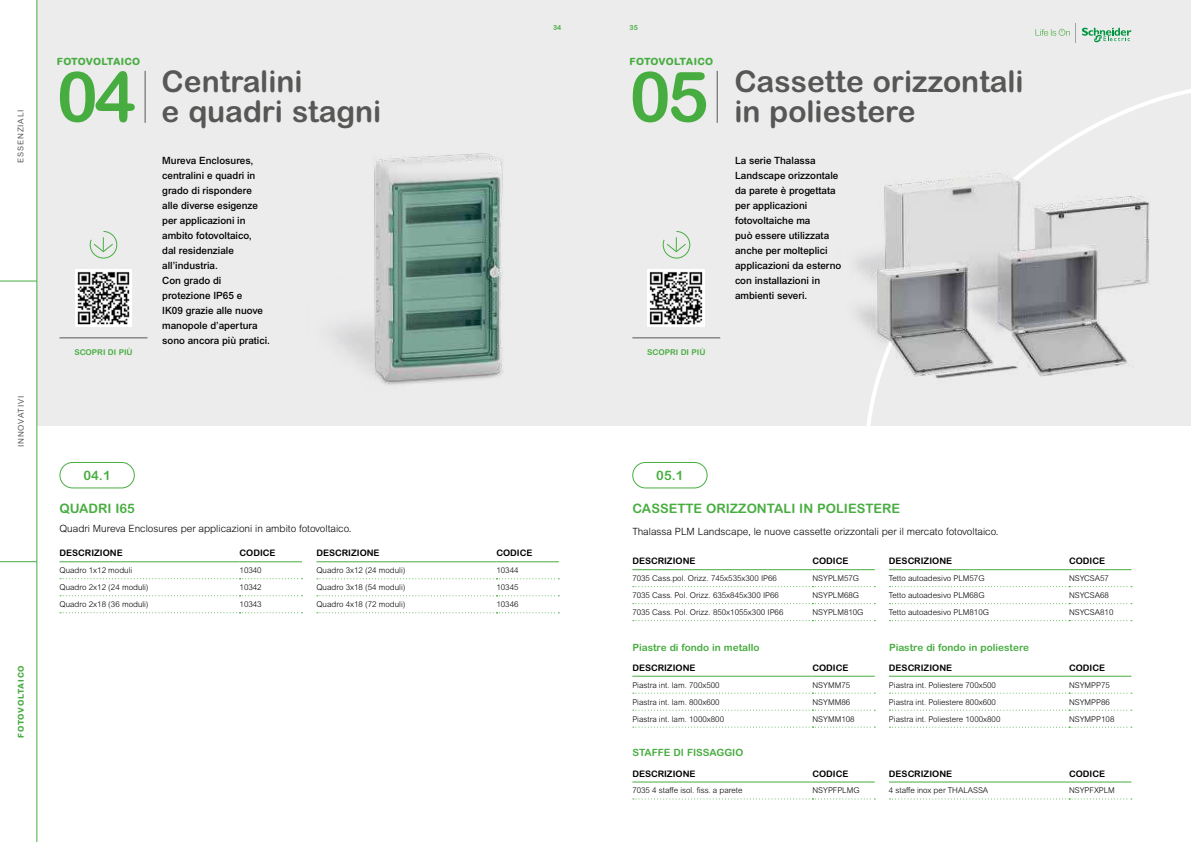
<style>
.page{position:relative;width:1191px;height:842px;background:#fff}
.page>*{position:absolute;margin:0;border:0;box-sizing:border-box;transform-origin:0 0}
.t1{font:700 69.7px "Arial Rounded MT Pro";color:#48ad40}
.t2{font:700 30px/30px "Arial Rounded MT Pro";color:#575756}
.t3{font:700 13px "Arial Rounded MT Pro";color:#48ad40}
.t4{font:500 10px/15px "Arial MT Std";color:#000}
.t5{font:300 10px "Arial MT Std";color:#000}
.t6{font:700 10px "Arial Rounded MT Pro";color:#48ad40}
.t7{font:800 10px "Arial Rounded MT Pro";color:#48ad40}
.t8{font:700 9px "Arial Rounded MT Pro";color:#000}
.t9{font:300 8px "Arial Rounded MT Pro";color:#000}
.t10{font:700 8px "Arial Rounded MT Pro";color:#48ad40}
.t11{font:8px "Arial Rounded MT Pro";letter-spacing:.1em;color:#575756}
.t12{font:800 8px "Arial Rounded MT Pro";letter-spacing:.07em;color:#48ad40}
.t13{font:700 7px "Arial Rounded MT Pro";color:#48ad40}
</style>
<div class="page">
<div style="left:37px;top:0;width:1154px;height:425px;background:#ececed"></div>
<svg style="left:867px;top:89px;width:324px;height:336px"></svg>
<svg style="left:1082px;top:28px;width:49px;height:15px"></svg>
<svg style="left:1035px;top:23px;width:41px;height:20px"></svg>
<hr style="left:632px;top:337px;width:88px;height:1px;background:#575756">
<hr style="left:36px;top:0;width:1px;height:842px;background:#48ad40">
<hr style="left:0;top:281px;width:37px;height:1px;background:#48ad40">
<hr style="left:0;top:561px;width:37px;height:1px;background:#48ad40">
<img style="left:857px;top:146px;width:303px;height:248px">
<hr style="left:60px;top:337px;width:87px;height:1px;background:#575756">
<img style="left:75px;top:270px;width:57px;height:57px">
<img style="left:648px;top:270px;width:56px;height:57px">
<svg style="left:662px;top:231px;width:29px;height:28px"></svg>
<svg style="left:89px;top:231px;width:29px;height:28px"></svg>
<hr style="left:60px;top:561px;width:180px;height:1px;background:#48ad40">
<hr style="left:240px;top:561px;width:62px;height:1px;background:#48ad40">
<svg style="left:60px;top:578px;width:242px;height:1px"></svg>
<svg style="left:60px;top:595px;width:242px;height:1px"></svg>
<svg style="left:60px;top:612px;width:242px;height:1px"></svg>
<hr style="left:145px;top:71px;width:1px;height:52px;background:#575756">
<hr style="left:316px;top:561px;width:180px;height:1px;background:#48ad40">
<hr style="left:496px;top:561px;width:63px;height:1px;background:#48ad40">
<svg style="left:317px;top:578px;width:242px;height:1px"></svg>
<svg style="left:317px;top:595px;width:242px;height:1px"></svg>
<svg style="left:317px;top:612px;width:242px;height:1px"></svg>
<div style="left:60px;top:462px;width:75px;height:26px;border:1px solid #48ad40;border-radius:13px"></div>
<img style="left:334px;top:153px;width:169px;height:232px">
<hr style="left:632px;top:569px;width:180px;height:1px;background:#48ad40">
<hr style="left:812px;top:569px;width:62px;height:1px;background:#48ad40">
<svg style="left:633px;top:586px;width:242px;height:1px"></svg>
<svg style="left:633px;top:603px;width:242px;height:1px"></svg>
<svg style="left:633px;top:620px;width:242px;height:1px"></svg>
<hr style="left:889px;top:569px;width:180px;height:1px;background:#48ad40">
<hr style="left:1069px;top:569px;width:62px;height:1px;background:#48ad40">
<svg style="left:889px;top:586px;width:243px;height:1px"></svg>
<svg style="left:889px;top:603px;width:243px;height:1px"></svg>
<svg style="left:889px;top:620px;width:243px;height:1px"></svg>
<hr style="left:716px;top:71px;width:1px;height:52px;background:#575756">
<div style="left:632px;top:462px;width:75px;height:26px;border:1px solid #48ad40;border-radius:13px"></div>
<hr style="left:632px;top:781px;width:180px;height:1px;background:#48ad40">
<hr style="left:812px;top:781px;width:62px;height:1px;background:#48ad40">
<svg style="left:633px;top:798px;width:242px;height:1px"></svg>
<hr style="left:889px;top:781px;width:180px;height:1px;background:#48ad40">
<hr style="left:1069px;top:781px;width:62px;height:1px;background:#48ad40">
<svg style="left:889px;top:798px;width:243px;height:1px"></svg>
<hr style="left:632px;top:676px;width:180px;height:1px;background:#48ad40">
<hr style="left:812px;top:676px;width:62px;height:1px;background:#48ad40">
<svg style="left:633px;top:693px;width:242px;height:1px"></svg>
<svg style="left:633px;top:727px;width:242px;height:1px"></svg>
<svg style="left:633px;top:710px;width:242px;height:1px"></svg>
<hr style="left:889px;top:676px;width:180px;height:1px;background:#48ad40">
<hr style="left:1069px;top:676px;width:62px;height:1px;background:#48ad40">
<svg style="left:889px;top:693px;width:243px;height:1px"></svg>
<svg style="left:889px;top:710px;width:243px;height:1px"></svg>
<svg style="left:889px;top:727px;width:243px;height:1px"></svg>
<p class="t11" style="left:16px;top:163px;width:55px;rotate:-90deg">ESSENZIALI</p>
<p class="t11" style="left:16px;top:447px;width:53px;rotate:-90deg">INNOVATIVI</p>
<p class="t12" style="left:16px;top:738px;width:75px;rotate:-90deg">FOTOVOLTAICO</p>
<p class="t7" style="left:57px;top:55px;width:85px">FOTOVOLTAICO</p>
<h1 class="t1" style="left:57px;top:55px;width:81px">04</h1>
<p class="t10" style="left:74px;top:348px;width:60px">SCOPRI DI PIÙ</p>
<h2 class="t2" style="left:162px;top:67px;width:221px">Centralini<br>e quadri stagni</h2>
<p class="t4" style="left:162px;top:153px;width:109px">Mureva Enclosures, centralini e quadri in grado di rispondere alle diverse esigenze per applicazioni in ambito fotovoltaico,<br>dal residenziale all’industria.<br>Con grado di protezione IP65 e<br>IK09 grazie alle nuove manopole d’apertura sono ancora più pratici.</p>
<p class="t13" style="left:553px;top:23px;width:10px">34</p>
<p class="t13" style="left:629px;top:23px;width:10px">35</p>
<p class="t7" style="left:629px;top:55px;width:85px">FOTOVOLTAICO</p>
<h1 class="t1" style="left:629px;top:55px;width:81px">05</h1>
<p class="t10" style="left:647px;top:348px;width:60px">SCOPRI DI PIÙ</p>
<h2 class="t2" style="left:734px;top:67px;width:291px">Cassette orizzontali in poliestere</h2>
<p class="t4" style="left:735px;top:153px;width:108px">La serie Thalassa<br>Landscape orizzontale da parete è progettata per applicazioni fotovoltaiche ma<br>può essere utilizzata anche per molteplici applicazioni da esterno con installazioni in ambienti severi.</p>
<h3 class="t3" style="left:83px;top:468px;width:29px">04.1</h3>
<h3 class="t3" style="left:60px;top:500px;width:77px">QUADRI I65</h3>
<p class="t5" style="left:60px;top:522px;width:293px">Quadri Mureva Enclosures per applicazioni in ambito fotovoltaico.</p>
<p class="t8" style="left:60px;top:548px;width:65px">DESCRIZIONE</p>
<p class="t8" style="left:240px;top:548px;width:37px">CODICE</p>
<p class="t9" style="left:60px;top:566px;width:74px">Quadro 1x12 moduli</p>
<p class="t9" style="left:240px;top:566px;width:24px">10340</p>
<p class="t9" style="left:60px;top:583px;width:91px">Quadro 2x12 (24 moduli)</p>
<p class="t9" style="left:240px;top:583px;width:24px">10342</p>
<p class="t9" style="left:60px;top:600px;width:91px">Quadro 2x18 (36 moduli)</p>
<p class="t9" style="left:240px;top:600px;width:24px">10343</p>
<p class="t8" style="left:316px;top:548px;width:65px">DESCRIZIONE</p>
<p class="t8" style="left:496px;top:548px;width:37px">CODICE</p>
<p class="t9" style="left:316px;top:566px;width:91px">Quadro 3x12 (24 moduli)</p>
<p class="t9" style="left:496px;top:566px;width:24px">10344</p>
<p class="t9" style="left:316px;top:583px;width:91px">Quadro 3x18 (54 moduli)</p>
<p class="t9" style="left:496px;top:583px;width:24px">10345</p>
<p class="t9" style="left:316px;top:600px;width:91px">Quadro 4x18 (72 moduli)</p>
<p class="t9" style="left:496px;top:600px;width:24px">10346</p>
<h3 class="t3" style="left:656px;top:468px;width:29px">05.1</h3>
<h3 class="t3" style="left:632px;top:501px;width:269px">CASSETTE ORIZZONTALI IN POLIESTERE</h3>
<p class="t5" style="left:632px;top:526px;width:368px">Thalassa PLM Landscape, le nuove cassette orizzontali per il mercato fotovoltaico.</p>
<p class="t8" style="left:632px;top:556px;width:65px">DESCRIZIONE</p>
<p class="t8" style="left:812px;top:556px;width:37px">CODICE</p>
<p class="t9" style="left:632px;top:574px;width:146px">7035 Cass.pol. Orizz. 745x535x300 IP66</p>
<p class="t9" style="left:812px;top:574px;width:48px">NSYPLM57G</p>
<p class="t9" style="left:632px;top:591px;width:148px">7035 Cass. Pol. Orizz. 635x845x300 IP66</p>
<p class="t9" style="left:812px;top:591px;width:48px">NSYPLM68G</p>
<p class="t9" style="left:632px;top:608px;width:153px">7035 Cass. Pol. Orizz. 850x1055x300 IP66</p>
<p class="t9" style="left:812px;top:608px;width:53px">NSYPLM810G</p>
<p class="t8" style="left:889px;top:556px;width:65px">DESCRIZIONE</p>
<p class="t8" style="left:1069px;top:556px;width:37px">CODICE</p>
<p class="t9" style="left:889px;top:574px;width:97px">Tetto autoadesivo PLM57G</p>
<p class="t9" style="left:1069px;top:574px;width:41px">NSYCSA57</p>
<p class="t9" style="left:889px;top:591px;width:97px">Tetto autoadesivo PLM68G</p>
<p class="t9" style="left:1069px;top:591px;width:41px">NSYCSA68</p>
<p class="t9" style="left:889px;top:608px;width:101px">Tetto autoadesivo PLM810G</p>
<p class="t9" style="left:1069px;top:608px;width:46px">NSYCSA810</p>
<p class="t6" style="left:632px;top:641px;width:129px">Piastre di fondo in metallo</p>
<p class="t6" style="left:889px;top:641px;width:142px">Piastre di fondo in poliestere</p>
<p class="t8" style="left:632px;top:662px;width:65px">DESCRIZIONE</p>
<p class="t8" style="left:812px;top:662px;width:37px">CODICE</p>
<p class="t9" style="left:632px;top:680px;width:89px">Piastra int. lam. 700x500</p>
<p class="t9" style="left:812px;top:680px;width:39px">NSYMM75</p>
<p class="t9" style="left:632px;top:697px;width:89px">Piastra int. lam. 800x600</p>
<p class="t9" style="left:812px;top:697px;width:39px">NSYMM86</p>
<p class="t9" style="left:632px;top:714px;width:93px">Piastra int. lam. 1000x800</p>
<p class="t9" style="left:812px;top:714px;width:44px">NSYMM108</p>
<p class="t6" style="left:632px;top:747px;width:112px">STAFFE DI FISSAGGIO</p>
<p class="t8" style="left:632px;top:768px;width:65px">DESCRIZIONE</p>
<p class="t8" style="left:812px;top:768px;width:37px">CODICE</p>
<p class="t9" style="left:632px;top:786px;width:112px">7035 4 staffe isol. fiss. a parete</p>
<p class="t9" style="left:812px;top:786px;width:49px">NSYPFPLMG</p>
<p class="t8" style="left:889px;top:662px;width:65px">DESCRIZIONE</p>
<p class="t8" style="left:1069px;top:662px;width:37px">CODICE</p>
<p class="t9" style="left:889px;top:680px;width:108px">Piastra int. Poliestere 700x500</p>
<p class="t9" style="left:1069px;top:680px;width:42px">NSYMPP75</p>
<p class="t9" style="left:889px;top:697px;width:108px">Piastra int. Poliestere 800x600</p>
<p class="t9" style="left:1069px;top:697px;width:42px">NSYMPP86</p>
<p class="t9" style="left:889px;top:714px;width:113px">Piastra int. Poliestere 1000x800</p>
<p class="t9" style="left:1069px;top:714px;width:47px">NSYMPP108</p>
<p class="t8" style="left:889px;top:768px;width:65px">DESCRIZIONE</p>
<p class="t8" style="left:1069px;top:768px;width:37px">CODICE</p>
<p class="t9" style="left:889px;top:786px;width:101px">4 staffe inox per THALASSA</p>
<p class="t9" style="left:1069px;top:786px;width:47px">NSYPFXPLM</p>
</div>
